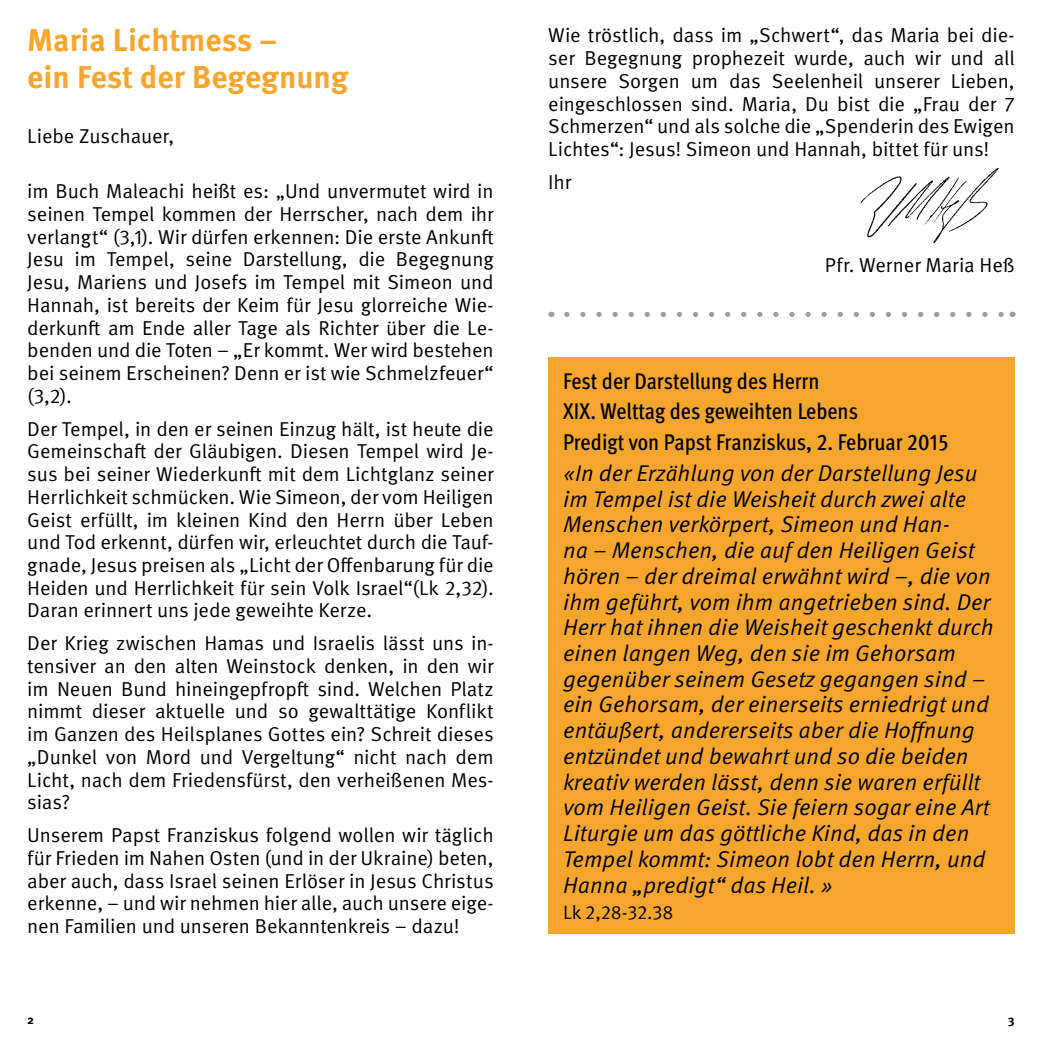
<style>
.page{position:relative;width:1042px;height:1042px;background:#fff}
.page>*{position:absolute;margin:0;border:0;box-sizing:border-box;transform-origin:0 0}
.t1{font:700 31.5px/36.8px "Meta Pro";color:#f7a62d}
.t2{font:22.75px/25.7px "Meta Pro Norm Ita";color:#000}
.t3{font:500 condensed 22.75px/30.6px "Meta Pro";color:#000}
.t4{font:20.12px/22.8px "Meta Pro Norm";letter-spacing:-.005em;color:#000;text-align:justify}
.t5{font:19.25px "Meta Pro Norm";letter-spacing:-.005em;color:#000}
.t6{font:700 12.25px "Meta Pro";color:#000}
</style>
<div class="page">
<div style="left:548px;top:357px;width:466px;height:576px;background:#f7a62d"></div>
<img style="left:860px;top:169px;width:139px;height:75px">
<svg style="left:567px;top:312px;width:437px;height:5px"></svg>
<h1 class="t1" style="left:27px;top:20px;width:323px">Maria Lichtmess –<br>ein Fest der Begegnung</h1>
<p class="t4" style="left:548px;top:23px;width:468px">Wie tröstlich, dass im „Schwert“, das Maria bei die&shy;ser Begegnung prophezeit wurde, auch wir und all unsere Sorgen um das Seelenheil unserer Lieben, eingeschlossen sind. Maria, Du bist die „Frau der 7<br>Schmerzen“ und als solche die „Spenderin des Ewigen Lichtes“: Jesus! Simeon und Hannah, bittet für uns!</p>
<p class="t4" style="left:548px;top:169px;width:24px">Ihr</p>
<p class="t4" style="left:27px;top:123px;width:149px">Liebe Zuschauer,</p>
<p class="t4" style="left:27px;top:178px;width:468px">im Buch Maleachi heißt es: „Und unvermutet wird in seinen Tempel kommen der Herrscher, nach dem ihr verlangt“ (3,1). Wir dürfen erkennen: Die erste Ankunft Jesu im Tempel, seine Darstellung, die Begegnung Jesu, Mariens und Josefs im Tempel mit Simeon und Hannah, ist bereits der Keim für Jesu glorreiche Wie&shy;derkunft am Ende aller Tage als Richter über die Le&shy;benden und die Toten – „Er kommt. Wer wird bestehen bei seinem Erscheinen? Denn er ist wie Schmelzfeuer“ (3,2).</p>
<p class="t4" style="left:27px;top:416px;width:468px">Der Tempel, in den er seinen Einzug hält, ist heute die Gemeinschaft der Gläubigen. Diesen Tempel wird Je&shy;sus bei seiner Wiederkunft mit dem Lichtglanz seiner Herrlichkeit schmücken. Wie Simeon, der vom Heiligen Geist erfüllt, im kleinen Kind den Herrn über Leben und Tod erkennt, dürfen wir, erleuchtet durch die Tauf&shy;gnade, Jesus preisen als „Licht der Offenbarung für die Heiden und Herrlichkeit für sein Volk Israel“(Lk 2,32).<br>Daran erinnert uns jede geweihte Kerze.</p>
<p class="t4" style="left:27px;top:630px;width:468px">Der Krieg zwischen Hamas und Israelis lässt uns in&shy;tensiver an den alten Weinstock denken, in den wir im Neuen Bund hineingepfropft sind. Welchen Platz nimmt dieser aktuelle und so gewalttätige Konflikt im Ganzen des Heilsplanes Gottes ein? Schreit dieses „Dunkel von Mord und Vergeltung“ nicht nach dem Licht, nach dem Friedensfürst, den verheißenen Mes&shy;sias?</p>
<p class="t4" style="left:27px;top:822px;width:468px">Unserem Papst Franziskus folgend wollen wir täglich für Frieden im Nahen Osten (und in der Ukraine) beten, aber auch, dass Israel seinen Erlöser in Jesus Christus erkenne, – und wir nehmen hier alle, auch unsere eige&shy;nen Familien und unseren Bekanntenkreis – dazu!</p>
<p class="t4" style="left:825px;top:252px;width:191px">Pfr. Werner Maria Heß</p>
<p class="t3" style="left:563px;top:364px;width:387px">Fest der Darstellung des Herrn<br>XIX. Welttag des geweihten Lebens<br>Predigt von Papst Franziskus, 2. Februar 2015</p>
<p class="t2" style="left:563px;top:459px;width:432px">«In der Erzählung von der Darstellung Jesu im Tempel ist die Weisheit durch zwei alte Menschen verkörpert, Simeon und Han-<br>na – Menschen, die auf den Heiligen Geist hören – der dreimal erwähnt wird –, die von ihm geführt, vom ihm angetrieben sind. Der Herr hat ihnen die Weisheit geschenkt durch einen langen Weg, den sie im Gehorsam gegenüber seinem Gesetz gegangen sind – ein Gehorsam, der einerseits erniedrigt und entäußert, andererseits aber die Hoffnung entzündet und bewahrt und so die beiden kreativ werden lässt, denn sie waren erfüllt vom Heiligen Geist. Sie feiern sogar eine Art Liturgie um das göttliche Kind, das in den Tempel kommt: Simeon lobt den Herrn, und Hanna „predigt“ das Heil. »</p>
<p class="t5" style="left:563px;top:897px;width:112px">Lk 2,28-32.38</p>
<p class="t6" style="left:27px;top:1010px;width:8px">2</p>
<p class="t6" style="left:1008px;top:1010px;width:8px">3</p>
</div>
